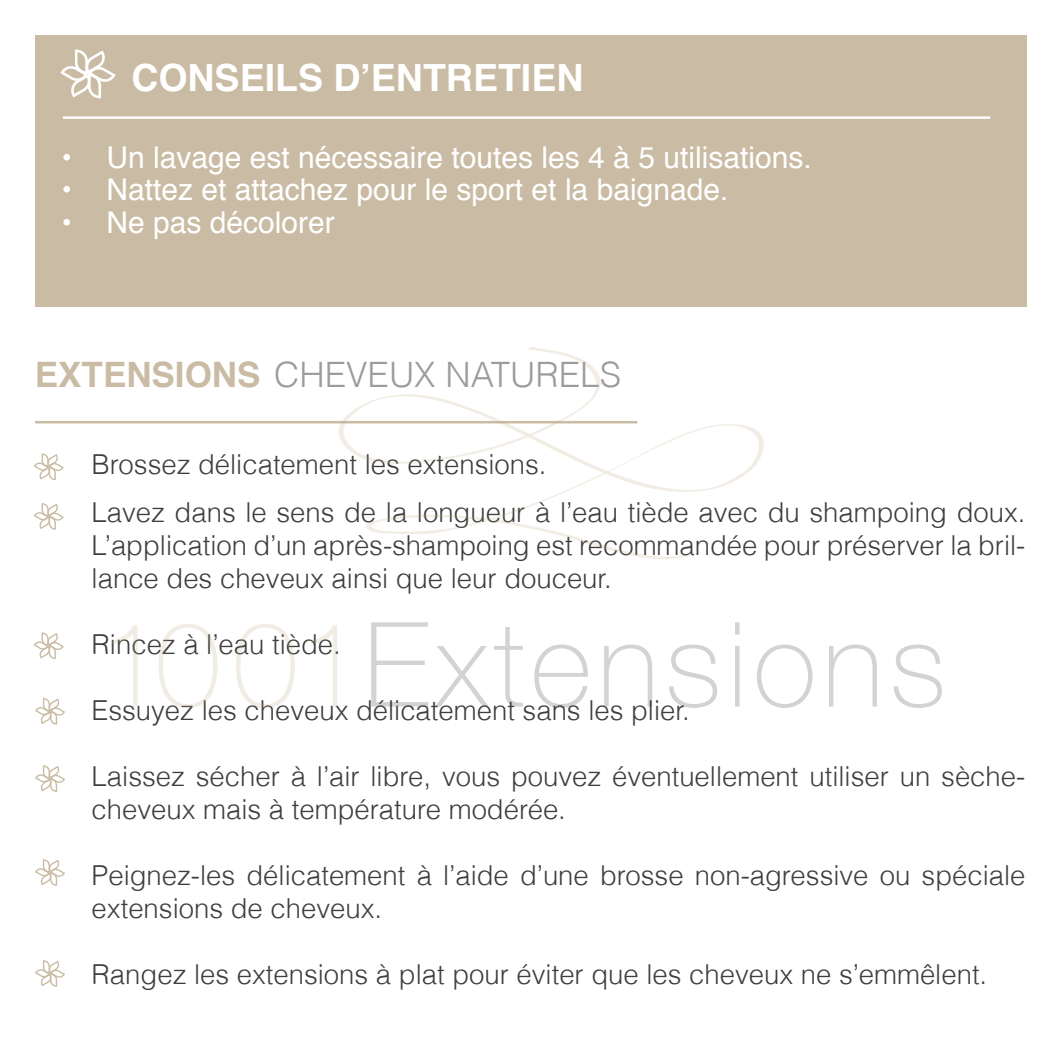
<style>
.page{position:relative;width:1063px;height:1063px;background:#fff}
.page>*{position:absolute;margin:0;border:0;box-sizing:border-box;transform-origin:0 0}
.t1{font:700 37.5px "Helvetica";color:#fff}
.t2{font:300 35px "Helvetica";color:#9b9ba0}
.t3{font:30px "Helvetica";color:#fff}
.t4{font:300 27.5px/33px "Helvetica";color:#3e3e3f}
.s1{font-weight:700;color:#cabca4}
</style>
<div class="page">
<div style="left:36px;top:35px;width:991px;height:271px;background:#cabca4"></div>
<svg style="left:60px;top:50px;width:56px;height:48px"></svg>
<hr style="left:63px;top:116px;width:927px;height:3px;background:#fff">
<svg style="left:34px;top:454px;width:30px;height:26px"></svg>
<svg style="left:34px;top:503px;width:30px;height:27px"></svg>
<svg style="left:34px;top:633px;width:30px;height:26px"></svg>
<svg style="left:35px;top:698px;width:30px;height:27px"></svg>
<svg style="left:35px;top:859px;width:30px;height:27px"></svg>
<svg style="left:35px;top:960px;width:30px;height:27px"></svg>
<svg style="left:35px;top:765px;width:30px;height:27px"></svg>
<hr style="left:35px;top:421px;width:602px;height:2px;background:#cabca4">
<svg style="left:111px;top:625px;width:27px;height:82px"></svg>
<svg style="left:159px;top:624px;width:59px;height:84px"></svg>
<svg style="left:236px;top:624px;width:59px;height:84px"></svg>
<svg style="left:311px;top:625px;width:26px;height:82px"></svg>
<svg style="left:371px;top:622px;width:57px;height:85px"></svg>
<svg style="left:435px;top:627px;width:88px;height:80px"></svg>
<svg style="left:534px;top:645px;width:54px;height:63px"></svg>
<svg style="left:604px;top:645px;width:48px;height:62px"></svg>
<svg style="left:669px;top:645px;width:48px;height:63px"></svg>
<div style="left:735px;top:646px;width:5px;height:61px;background:#d3d3d3"></div>
<div style="left:735px;top:622px;width:5px;height:12px;background:#d3d3d3"></div>
<svg style="left:757px;top:645px;width:56px;height:63px"></svg>
<svg style="left:829px;top:645px;width:48px;height:62px"></svg>
<svg style="left:894px;top:645px;width:48px;height:63px"></svg>
<svg style="left:331px;top:347px;width:433px;height:212px"></svg>
<h1 class="t1" style="left:131px;top:48px;width:454px">CONSEILS D’ENTRETIEN</h1>
<p class="t3" style="left:61px;top:134px;width:752px">• Un lavage est nécessaire toutes les 4 à 5 utilisations.</p>
<p class="t3" style="left:61px;top:167px;width:669px">• Nattez et attachez pour le sport et la baignade.</p>
<p class="t3" style="left:61px;top:199px;width:275px">• Ne pas décolorer</p>
<p class="t2" style="left:35px;top:346px;width:588px"><span class="s1">EXTENSIONS</span> cheveux naturels</p>
<p class="t4" style="left:92px;top:439px;width:935px;line-height:48px">Brossez délicatement les extensions.<br>Lavez dans le sens de la longueur à l’eau tiède avec du shampoing doux.</p>
<p class="t4" style="left:92px;top:528px;width:935px">L’application d’un après-shampoing est recommandée pour préserver la bril&shy;lance des cheveux ainsi que leur douceur.</p>
<p class="t4" style="left:92px;top:627px;width:251px">Rincez à l’eau tiède.</p>
<p class="t4" style="left:92px;top:693px;width:600px">Essuyez les cheveux délicatement sans les plier.</p>
<p class="t4" style="left:92px;top:759px;width:935px">Laissez sécher à l’air libre, vous pouvez éventuellement utiliser un sèche&shy;cheveux mais à température modérée.</p>
<p class="t4" style="left:92px;top:858px;width:935px">Peignez-les délicatement à l’aide d’une brosse non-agressive ou spéciale extensions de cheveux.</p>
<p class="t4" style="left:92px;top:957px;width:897px">Rangez les extensions à plat pour éviter que les cheveux ne s’emmêlent.</p>
</div>
